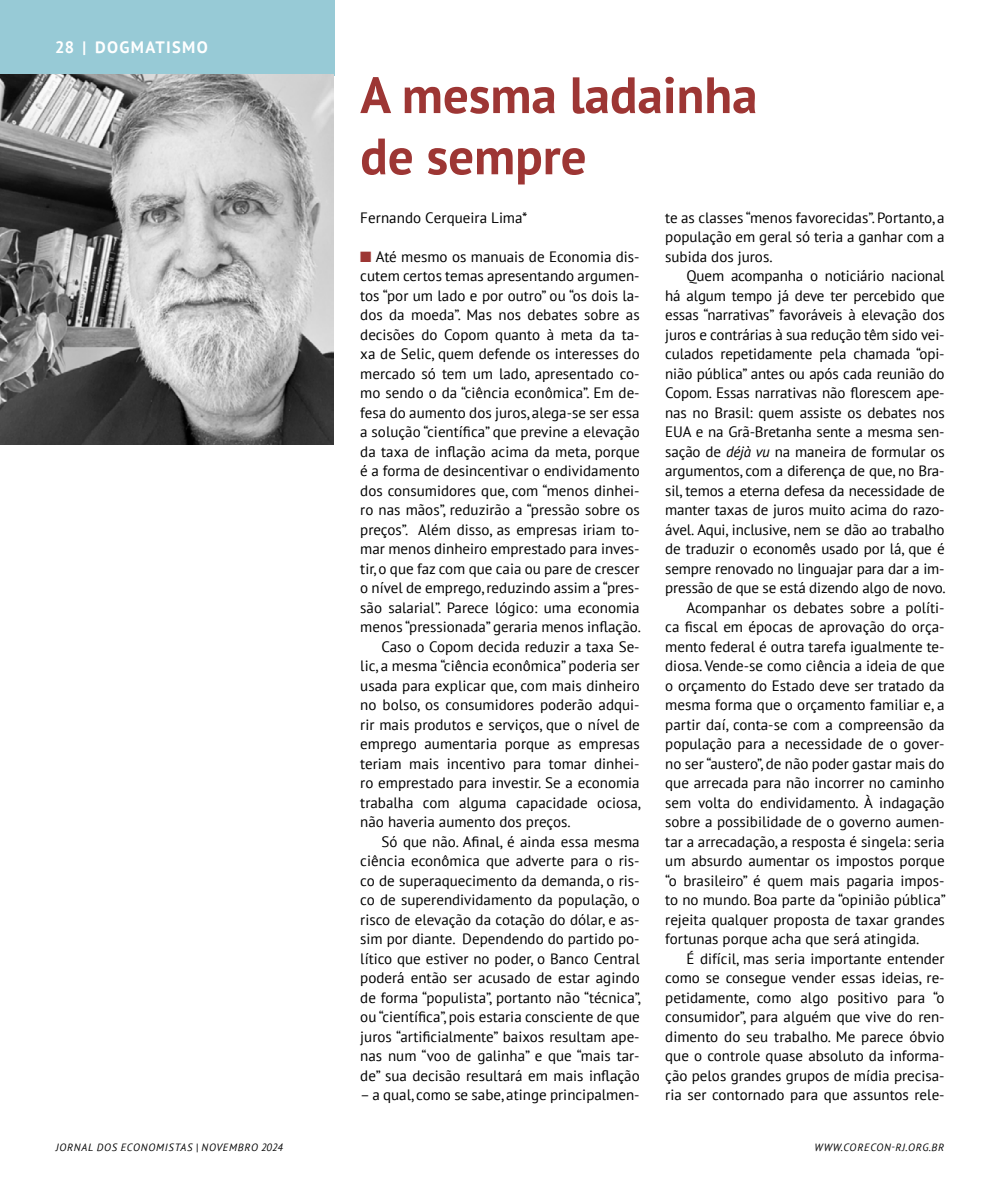
<style>
.page{position:relative;width:1000px;height:1191px;background:#fff}
.page>*{position:absolute;margin:0;border:0;box-sizing:border-box;transform-origin:0 0}
.t1{font:700 51px/61.2px "PT Sans";color:#9d3634}
.t2{font:700 16.5px "PT Sans";letter-spacing:.08em;color:#fff}
.t3{font:15px/19.5px "PT Sans";color:#000;text-align:justify}
.t4{font:italic 10.5px "PT Sans";letter-spacing:.08em;color:#000}
.s1{color:#9d3634}
.s2{font-style:italic}
</style>
<div class="page">
<div style="left:0;top:0;width:334px;height:76px;background:#97cad6"></div>
<img style="left:0;top:75px;width:334px;height:369px">
<p class="t2" style="left:55px;top:37px;width:154px">28 | DOGMATISMO</p>
<h1 class="t1" style="left:360px;top:63px;width:398px">A mesma ladainha de sempre</h1>
<p class="t3" style="left:360px;top:207px;width:169px">Fernando Cerqueira Lima*</p>
<p class="t3" style="left:360px;top:246px;width:281px"><span class="s1">■</span> Até mesmo os manuais de Economia dis-</p>
<p class="t3" style="left:360px;top:266px;width:281px">cutem certos temas apresentando argumen-</p>
<p class="t3" style="left:360px;top:285px;width:281px">tos “por um lado e por outro” ou “os dois la-</p>
<p class="t3" style="left:360px;top:305px;width:281px">dos da moeda”. Mas nos debates sobre as</p>
<p class="t3" style="left:360px;top:324px;width:281px">decisões do Copom quanto à meta da ta-</p>
<p class="t3" style="left:360px;top:344px;width:281px">xa de Selic, quem defende os interesses do</p>
<p class="t3" style="left:360px;top:363px;width:281px">mercado só tem um lado, apresentado co-</p>
<p class="t3" style="left:360px;top:383px;width:281px">mo sendo o da “ciência econômica”. Em de-</p>
<p class="t3" style="left:360px;top:402px;width:281px">fesa do aumento dos juros, alega-se ser essa</p>
<p class="t3" style="left:360px;top:422px;width:281px">a solução “científica” que previne a elevação</p>
<p class="t3" style="left:360px;top:441px;width:281px">da taxa de inflação acima da meta, porque</p>
<p class="t3" style="left:360px;top:461px;width:281px">é a forma de desincentivar o endividamento</p>
<p class="t3" style="left:360px;top:480px;width:281px">dos consumidores que, com “menos dinhei-</p>
<p class="t3" style="left:360px;top:500px;width:281px">ro nas mãos”, reduzirão a “pressão sobre os</p>
<p class="t3" style="left:360px;top:519px;width:281px">preços”. Além disso, as empresas iriam to-</p>
<p class="t3" style="left:360px;top:539px;width:281px">mar menos dinheiro emprestado para inves-</p>
<p class="t3" style="left:360px;top:558px;width:281px">tir, o que faz com que caia ou pare de crescer</p>
<p class="t3" style="left:360px;top:578px;width:281px">o nível de emprego, reduzindo assim a “pres-</p>
<p class="t3" style="left:360px;top:597px;width:281px">são salarial”. Parece lógico: uma economia</p>
<p class="t3" style="left:360px;top:617px;width:282px">menos “pressionada” geraria menos inflação.</p>
<p class="t3" style="left:381px;top:636px;width:259px">Caso o Copom decida reduzir a taxa Se-</p>
<p class="t3" style="left:360px;top:656px;width:281px">lic, a mesma “ciência econômica” poderia ser</p>
<p class="t3" style="left:360px;top:675px;width:281px">usada para explicar que, com mais dinheiro</p>
<p class="t3" style="left:360px;top:695px;width:281px">no bolso, os consumidores poderão adqui-</p>
<p class="t3" style="left:360px;top:714px;width:281px">rir mais produtos e serviços, que o nível de</p>
<p class="t3" style="left:360px;top:734px;width:281px">emprego aumentaria porque as empresas</p>
<p class="t3" style="left:360px;top:753px;width:281px">teriam mais incentivo para tomar dinhei-</p>
<p class="t3" style="left:360px;top:773px;width:281px">ro emprestado para investir. Se a economia</p>
<p class="t3" style="left:360px;top:792px;width:282px">trabalha com alguma capacidade ociosa,</p>
<p class="t3" style="left:360px;top:812px;width:212px">não haveria aumento dos preços.</p>
<p class="t3" style="left:381px;top:831px;width:259px">Só que não. Afinal, é ainda essa mesma</p>
<p class="t3" style="left:360px;top:851px;width:281px">ciência econômica que adverte para o ris-</p>
<p class="t3" style="left:360px;top:870px;width:281px">co de superaquecimento da demanda, o ris-</p>
<p class="t3" style="left:360px;top:890px;width:281px">co de superendividamento da população, o</p>
<p class="t3" style="left:360px;top:909px;width:281px">risco de elevação da cotação do dólar, e as-</p>
<p class="t3" style="left:360px;top:929px;width:281px">sim por diante. Dependendo do partido po-</p>
<p class="t3" style="left:360px;top:948px;width:281px">lítico que estiver no poder, o Banco Central</p>
<p class="t3" style="left:360px;top:968px;width:281px">poderá então ser acusado de estar agindo</p>
<p class="t3" style="left:360px;top:987px;width:282px">de forma “populista”, portanto não “técnica”,</p>
<p class="t3" style="left:360px;top:1007px;width:281px">ou “científica”, pois estaria consciente de que</p>
<p class="t3" style="left:360px;top:1026px;width:281px">juros “artificialmente” baixos resultam ape-</p>
<p class="t3" style="left:360px;top:1046px;width:281px">nas num “voo de galinha” e que “mais tar-</p>
<p class="t3" style="left:360px;top:1065px;width:281px">de” sua decisão resultará em mais inflação</p>
<p class="t3" style="left:360px;top:1085px;width:281px">– a qual, como se sabe, atinge principalmen-</p>
<p class="t3" style="left:665px;top:207px;width:281px">te as classes “menos favorecidas”. Portanto, a população em geral só teria a ganhar com a subida dos juros.</p>
<p class="t3" style="left:686px;top:266px;width:259px">Quem acompanha o noticiário nacional</p>
<p class="t3" style="left:665px;top:285px;width:281px">há algum tempo já deve ter percebido que</p>
<p class="t3" style="left:665px;top:305px;width:281px">essas “narrativas” favoráveis à elevação dos</p>
<p class="t3" style="left:665px;top:324px;width:281px">juros e contrárias à sua redução têm sido vei-</p>
<p class="t3" style="left:665px;top:344px;width:281px">culados repetidamente pela chamada “opi-</p>
<p class="t3" style="left:665px;top:363px;width:281px">nião pública” antes ou após cada reunião do</p>
<p class="t3" style="left:665px;top:383px;width:281px">Copom. Essas narrativas não florescem ape-</p>
<p class="t3" style="left:665px;top:402px;width:281px">nas no Brasil: quem assiste os debates nos</p>
<p class="t3" style="left:665px;top:422px;width:281px">EUA e na Grã-Bretanha sente a mesma sen-</p>
<p class="t3" style="left:665px;top:441px;width:281px">sação de <span class="s2">déjà vu</span> na maneira de formular os</p>
<p class="t3" style="left:665px;top:461px;width:281px">argumentos, com a diferença de que, no Bra-</p>
<p class="t3" style="left:665px;top:480px;width:281px">sil, temos a eterna defesa da necessidade de</p>
<p class="t3" style="left:665px;top:500px;width:281px">manter taxas de juros muito acima do razo-</p>
<p class="t3" style="left:665px;top:519px;width:281px">ável. Aqui, inclusive, nem se dão ao trabalho</p>
<p class="t3" style="left:665px;top:539px;width:281px">de traduzir o economês usado por lá, que é</p>
<p class="t3" style="left:665px;top:558px;width:281px">sempre renovado no linguajar para dar a im-</p>
<p class="t3" style="left:665px;top:578px;width:282px">pressão de que se está dizendo algo de novo.</p>
<p class="t3" style="left:686px;top:597px;width:259px">Acompanhar os debates sobre a políti-</p>
<p class="t3" style="left:665px;top:617px;width:281px">ca fiscal em épocas de aprovação do orça-</p>
<p class="t3" style="left:665px;top:636px;width:281px">mento federal é outra tarefa igualmente te-</p>
<p class="t3" style="left:665px;top:656px;width:281px">diosa. Vende-se como ciência a ideia de que</p>
<p class="t3" style="left:665px;top:675px;width:281px">o orçamento do Estado deve ser tratado da</p>
<p class="t3" style="left:665px;top:695px;width:281px">mesma forma que o orçamento familiar e, a</p>
<p class="t3" style="left:665px;top:714px;width:281px">partir daí, conta-se com a compreensão da</p>
<p class="t3" style="left:665px;top:734px;width:281px">população para a necessidade de o gover-</p>
<p class="t3" style="left:665px;top:753px;width:281px">no ser “austero”, de não poder gastar mais do</p>
<p class="t3" style="left:665px;top:773px;width:281px">que arrecada para não incorrer no caminho</p>
<p class="t3" style="left:665px;top:792px;width:281px">sem volta do endividamento. À indagação</p>
<p class="t3" style="left:665px;top:812px;width:281px">sobre a possibilidade de o governo aumen-</p>
<p class="t3" style="left:665px;top:831px;width:281px">tar a arrecadação, a resposta é singela: seria</p>
<p class="t3" style="left:665px;top:851px;width:281px">um absurdo aumentar os impostos porque</p>
<p class="t3" style="left:665px;top:870px;width:281px">“o brasileiro” é quem mais pagaria impos-</p>
<p class="t3" style="left:665px;top:890px;width:282px">to no mundo. Boa parte da “opinião pública”</p>
<p class="t3" style="left:665px;top:909px;width:281px">rejeita qualquer proposta de taxar grandes</p>
<p class="t3" style="left:665px;top:929px;width:256px">fortunas porque acha que será atingida.</p>
<p class="t3" style="left:686px;top:948px;width:259px">É difícil, mas seria importante entender</p>
<p class="t3" style="left:665px;top:968px;width:281px">como se consegue vender essas ideias, re-</p>
<p class="t3" style="left:665px;top:987px;width:281px">petidamente, como algo positivo para “o</p>
<p class="t3" style="left:665px;top:1007px;width:281px">consumidor”, para alguém que vive do ren-</p>
<p class="t3" style="left:665px;top:1026px;width:281px">dimento do seu trabalho. Me parece óbvio</p>
<p class="t3" style="left:665px;top:1046px;width:281px">que o controle quase absoluto da informa-</p>
<p class="t3" style="left:665px;top:1065px;width:281px">ção pelos grandes grupos de mídia precisa-</p>
<p class="t3" style="left:665px;top:1085px;width:281px">ria ser contornado para que assuntos rele-</p>
<p class="t4" style="left:56px;top:1140px;width:229px">JORNAL DOS ECONOMISTAS | NOVEMBRO 2024</p>
<p class="t4" style="left:814px;top:1140px;width:131px">WWW.CORECON-RJ.ORG.BR</p>
</div>
